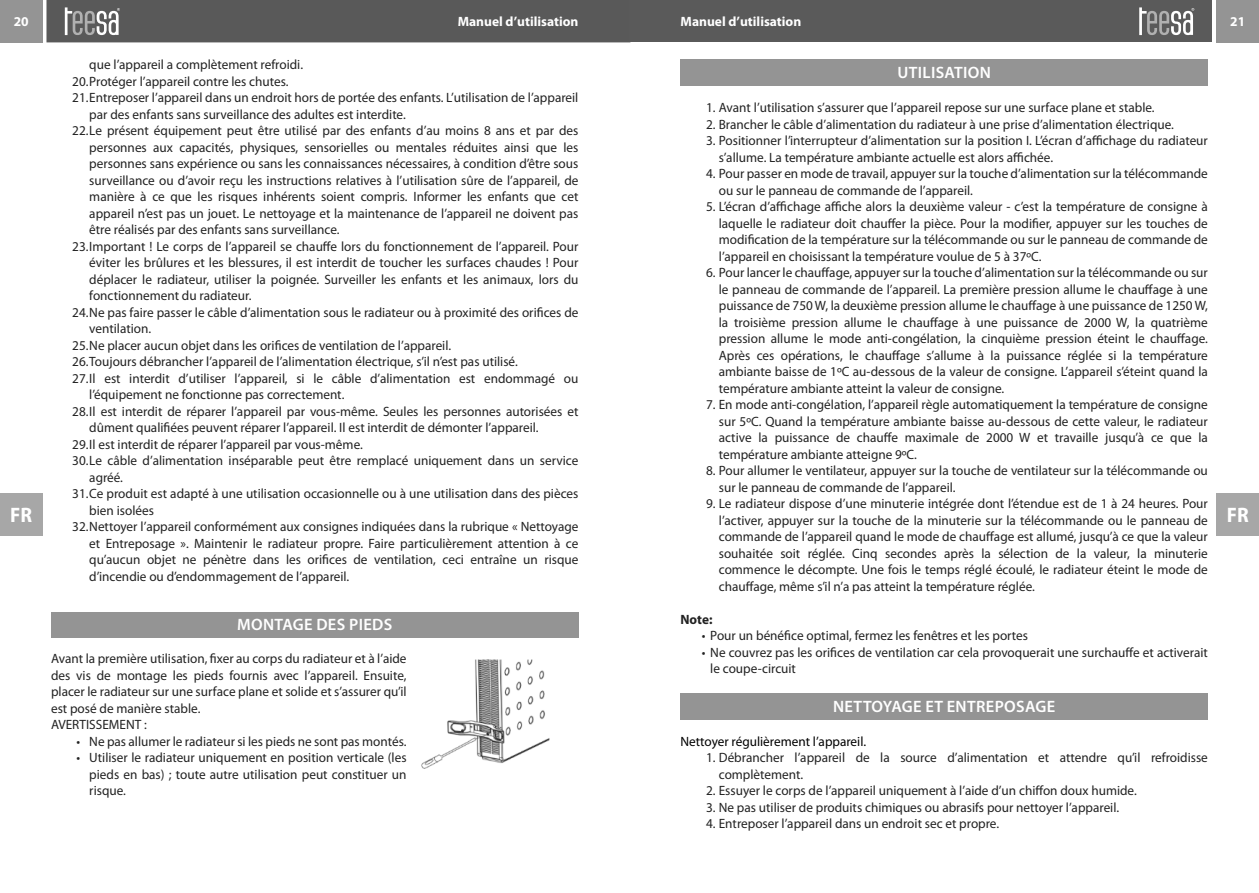
<style>
.page{position:relative;width:1259px;height:893px;background:#fff}
.page>*{position:absolute;margin:0;border:0;box-sizing:border-box;transform-origin:0 0}
.t1{font:700 semi-condensed 21px "Myriad Pro";color:#fff}
.t2{font:600 16.5px "Myriad Pro";letter-spacing:.02em;color:#fff}
.t3{font:13.5px/16.5px "Myriad Pro";color:#222}
.t4{font:700 13.5px "Myriad Pro";color:#fff}
.t5{font:13.5px "Myriad Pro";color:#000}
.t6{font:700 13.5px "Myriad Pro";color:#222}
</style>
<div class="page">
<div style="left:46px;top:0;width:584px;height:43px;background:#595959"></div>
<div style="left:629px;top:0;width:583px;height:42px;background:#5a5a5a"></div>
<div style="left:0;top:0;width:43px;height:43px;background:#949494"></div>
<div style="left:1216px;top:0;width:43px;height:43px;background:#949494"></div>
<svg style="left:65px;top:7px;width:55px;height:28px"></svg>
<svg style="left:1139px;top:7px;width:55px;height:28px"></svg>
<div style="left:0;top:493px;width:43px;height:43px;background:#a7a7a7"></div>
<div style="left:1216px;top:493px;width:43px;height:43px;background:#a7a7a7"></div>
<div style="left:51px;top:612px;width:527px;height:25px;background:#949494"></div>
<div style="left:680px;top:60px;width:528px;height:26px;background:#949494"></div>
<img style="left:421px;top:659px;width:129px;height:110px">
<div style="left:680px;top:693px;width:528px;height:27px;background:#949494"></div>
<p class="t4" style="left:14px;top:16px;width:16px">20</p>
<p class="t4" style="left:458px;top:16px;width:122px">Manuel d’utilisation</p>
<p class="t4" style="left:680px;top:16px;width:122px">Manuel d’utilisation</p>
<p class="t4" style="left:1230px;top:16px;width:16px">21</p>
<p class="t3" style="left:89px;top:57px;width:215px">que l’appareil a complètement refroidi.</p>
<p class="t3" style="left:72px;top:74px;width:218px">20.Protéger l’appareil contre les chutes.</p>
<p class="t3" style="left:72px;top:90px;width:507px">21.Entreposer l’appareil dans un endroit hors de portée des enfants. L’utilisation de l’appareil</p>
<p class="t3" style="left:89px;top:107px;width:318px">par des enfants sans surveillance des adultes est interdite.</p>
<p class="t3" style="left:72px;top:123px;width:507px">22.Le présent équipement peut être utilisé par des enfants d’au moins 8 ans et par des</p>
<p class="t3" style="left:89px;top:140px;width:490px">personnes aux capacités, physiques, sensorielles ou mentales réduites ainsi que les</p>
<p class="t3" style="left:89px;top:156px;width:490px">personnes sans expérience ou sans les connaissances nécessaires, à condition d’être sous</p>
<p class="t3" style="left:89px;top:173px;width:490px">surveillance ou d’avoir reçu les instructions relatives à l’utilisation sûre de l’appareil, de</p>
<p class="t3" style="left:89px;top:189px;width:490px">manière à ce que les risques inhérents soient compris. Informer les enfants que cet</p>
<p class="t3" style="left:89px;top:206px;width:490px">appareil n’est pas un jouet. Le nettoyage et la maintenance de l’appareil ne doivent pas</p>
<p class="t3" style="left:89px;top:222px;width:252px">être réalisés par des enfants sans surveillance.</p>
<p class="t3" style="left:72px;top:239px;width:507px">23.Important ! Le corps de l’appareil se chauffe lors du fonctionnement de l’appareil. Pour</p>
<p class="t3" style="left:89px;top:255px;width:490px">éviter les brûlures et les blessures, il est interdit de toucher les surfaces chaudes ! Pour</p>
<p class="t3" style="left:89px;top:272px;width:490px">déplacer le radiateur, utiliser la poignée. Surveiller les enfants et les animaux, lors du</p>
<p class="t3" style="left:89px;top:288px;width:164px">fonctionnement du radiateur.</p>
<p class="t3" style="left:72px;top:305px;width:507px">24.Ne pas faire passer le câble d’alimentation sous le radiateur ou à proximité des orifices de</p>
<p class="t3" style="left:89px;top:321px;width:63px">ventilation.</p>
<p class="t3" style="left:72px;top:338px;width:380px">25.Ne placer aucun objet dans les orifices de ventilation de l’appareil.</p>
<p class="t3" style="left:72px;top:354px;width:447px">26.Toujours débrancher l’appareil de l’alimentation électrique, s’il n’est pas utilisé.</p>
<p class="t3" style="left:72px;top:371px;width:507px">27.Il est interdit d’utiliser l’appareil, si le câble d’alimentation est endommagé ou</p>
<p class="t3" style="left:89px;top:387px;width:257px">l’équipement ne fonctionne pas correctement.</p>
<p class="t3" style="left:72px;top:404px;width:507px">28.Il est interdit de réparer l’appareil par vous-même. Seules les personnes autorisées et</p>
<p class="t3" style="left:89px;top:420px;width:451px">dûment qualifiées peuvent réparer l’appareil. Il est interdit de démonter l’appareil.</p>
<p class="t3" style="left:72px;top:437px;width:292px">29.Il est interdit de réparer l’appareil par vous-même.</p>
<p class="t3" style="left:72px;top:453px;width:507px">30.Le câble d’alimentation inséparable peut être remplacé uniquement dans un service</p>
<p class="t3" style="left:89px;top:470px;width:35px">agréé.</p>
<p class="t3" style="left:72px;top:486px;width:507px">31.Ce produit est adapté à une utilisation occasionnelle ou à une utilisation dans des pièces</p>
<p class="t3" style="left:89px;top:503px;width:66px">bien isolées</p>
<p class="t3" style="left:72px;top:519px;width:507px">32.Nettoyer l’appareil conformément aux consignes indiquées dans la rubrique « Nettoyage</p>
<p class="t3" style="left:89px;top:536px;width:490px">et Entreposage ». Maintenir le radiateur propre. Faire particulièrement attention à ce</p>
<p class="t3" style="left:89px;top:552px;width:490px">qu’aucun objet ne pénètre dans les orifices de ventilation, ceci entraîne un risque</p>
<p class="t3" style="left:89px;top:569px;width:261px">d’incendie ou d’endommagement de l’appareil.</p>
<p class="t2" style="left:897px;top:66px;width:95px">UTILISATION</p>
<p class="t3" style="left:706px;top:100px;width:450px">1. Avant l’utilisation s’assurer que l’appareil repose sur une surface plane et stable.</p>
<p class="t3" style="left:706px;top:117px;width:469px">2. Brancher le câble d’alimentation du radiateur à une prise d’alimentation électrique.</p>
<p class="t3" style="left:719px;top:133px;width:490px;text-indent:-13px">3. Positionner l’interrupteur d’alimentation sur la position I. L’écran d’affichage du radiateur s’allume. La température ambiante actuelle est alors affichée.</p>
<p class="t3" style="left:719px;top:166px;width:490px;text-indent:-13px">4. Pour passer en mode de travail, appuyer sur la touche d’alimentation sur la télécommande ou sur le panneau de commande de l’appareil.</p>
<p class="t3" style="left:719px;top:199px;width:490px;text-align:justify;text-indent:-13px">5. L’écran d’affichage affiche alors la deuxième valeur - c’est la température de consigne à laquelle le radiateur doit chauffer la pièce. Pour la modifier, appuyer sur les touches de modification de la température sur la télécommande ou sur le panneau de commande de l’appareil en choisissant la température voulue de 5 à 37ºC.</p>
<p class="t3" style="left:719px;top:265px;width:490px;text-align:justify;text-indent:-13px">6. Pour lancer le chauffage, appuyer sur la touche d’alimentation sur la télécommande ou sur le panneau de commande de l’appareil. La première pression allume le chauffage à une puissance de 750 W, la deuxième pression allume le chauffage à une puissance de 1250 W, la troisième pression allume le chauffage à une puissance de 2000 W, la quatrième pression allume le mode anti-congélation, la cinquième pression éteint le chauffage.<br>Après ces opérations, le chauffage s’allume à la puissance réglée si la température ambiante baisse de 1ºC au-dessous de la valeur de consigne. L’appareil s’éteint quand la température ambiante atteint la valeur de consigne.</p>
<p class="t3" style="left:719px;top:397px;width:490px;text-align:justify;text-indent:-13px">7. En mode anti-congélation, l’appareil règle automatiquement la température de consigne sur 5ºC. Quand la température ambiante baisse au-dessous de cette valeur, le radiateur active la puissance de chauffe maximale de 2000 W et travaille jusqu’à ce que la température ambiante atteigne 9ºC.</p>
<p class="t3" style="left:719px;top:463px;width:490px;text-indent:-13px">8. Pour allumer le ventilateur, appuyer sur la touche de ventilateur sur la télécommande ou sur le panneau de commande de l’appareil.</p>
<p class="t3" style="left:719px;top:496px;width:490px;text-align:justify;text-indent:-13px">9. Le radiateur dispose d’une minuterie intégrée dont l’étendue est de 1 à 24 heures. Pour l’activer, appuyer sur la touche de la minuterie sur la télécommande ou le panneau de commande de l’appareil quand le mode de chauffage est allumé, jusqu’à ce que la valeur souhaitée soit réglée. Cinq secondes après la sélection de la valeur, la minuterie commence le décompte. Une fois le temps réglé écoulé, le radiateur éteint le mode de chauffage, même s’il n’a pas atteint la température réglée.</p>
<p class="t6" style="left:680px;top:613px;width:33px">Note:</p>
<p class="t3" style="left:702px;top:628px;width:328px">• Pour un bénéfice optimal, fermez les fenêtres et les portes</p>
<p class="t3" style="left:710px;top:645px;width:499px;text-indent:-9px">• Ne couvrez pas les orifices de ventilation car cela provoquerait une surchauffe et activerait le coupe-circuit</p>
<h1 class="t1" style="left:10px;top:506px;width:23px">FR</h1>
<h1 class="t1" style="left:1226px;top:506px;width:23px">FR</h1>
<p class="t2" style="left:237px;top:618px;width:157px">MONTAGE DES PIEDS</p>
<p class="t3" style="left:51px;top:652px;width:357px">Avant la première utilisation, fixer au corps du radiateur et à l’aide des vis de montage les pieds fournis avec l’appareil. Ensuite, placer le radiateur sur une surface plane et solide et s’assurer qu’il est posé de manière stable.<br>AVERTISSEMENT :</p>
<p class="t3" style="left:77px;top:734px;width:331px">• Ne pas allumer le radiateur si les pieds ne sont pas montés.</p>
<p class="t3" style="left:89px;top:751px;width:319px;text-align:justify;text-indent:-13px">• Utiliser le radiateur uniquement en position verticale (les pieds en bas) ; toute autre utilisation peut constituer un risque.</p>
<p class="t2" style="left:833px;top:700px;width:224px">NETTOYAGE ET ENTREPOSAGE</p>
<p class="t5" style="left:680px;top:736px;width:187px">Nettoyer régulièrement l’appareil.</p>
<p class="t3" style="left:719px;top:751px;width:490px;text-indent:-13px">1. Débrancher l’appareil de la source d’alimentation et attendre qu’il refroidisse complètement.</p>
<p class="t3" style="left:706px;top:784px;width:432px">2. Essuyer le corps de l’appareil uniquement à l’aide d’un chiffon doux humide.</p>
<p class="t3" style="left:706px;top:800px;width:414px">3. Ne pas utiliser de produits chimiques ou abrasifs pour nettoyer l’appareil.</p>
<p class="t3" style="left:706px;top:817px;width:295px">4. Entreposer l’appareil dans un endroit sec et propre.</p>
</div>
